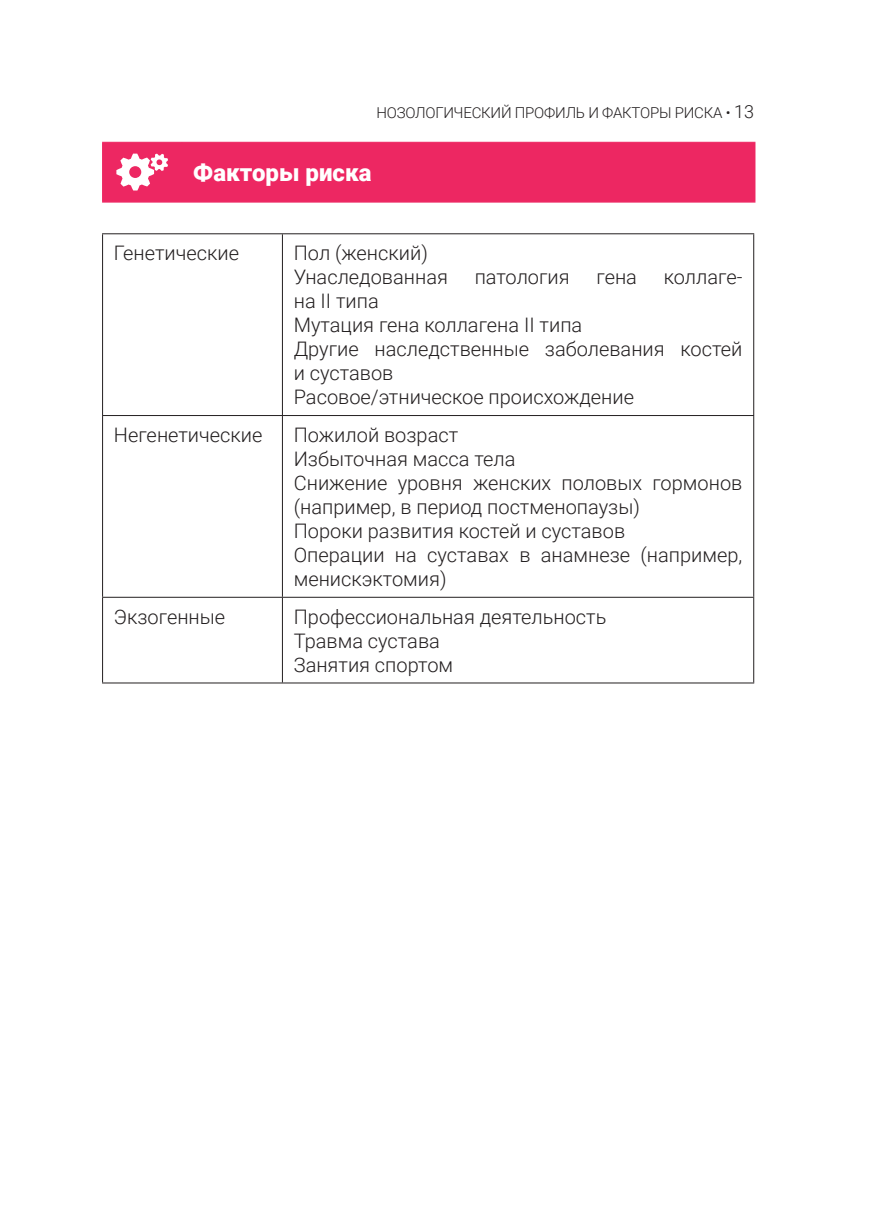
<style>
.page{position:relative;width:879px;height:1225px;background:#fff}
.page>*{position:absolute;margin:0;border:0;box-sizing:border-box;transform-origin:0 0}
.t1{font:900 24px "Roboto";color:#fff}
.t2{font:300 20px/24px "Roboto";color:#231f20}
.t3{font:300 15px "Roboto";letter-spacing:-.015em;color:#231f20}
.s1{font-size:18px}
</style>
<div class="page">
<hr style="left:102px;top:143px;width:1px;height:58px;background:#ed2762">
<hr style="left:102px;top:142px;width:653px;height:1px;background:#ed2762">
<hr style="left:102px;top:201px;width:653px;height:2px;background:#ed2762">
<div style="left:103px;top:142px;width:652px;height:59px;background:#ed2762"></div>
<hr style="left:102px;top:233px;width:652px;height:1px;background:#231f20">
<hr style="left:102px;top:415px;width:652px;height:1px;background:#231f20">
<hr style="left:102px;top:597px;width:652px;height:1px;background:#231f20">
<hr style="left:102px;top:682px;width:652px;height:1px;background:#231f20">
<hr style="left:102px;top:234px;width:1px;height:181px;background:#231f20">
<hr style="left:102px;top:416px;width:1px;height:181px;background:#231f20">
<hr style="left:102px;top:598px;width:1px;height:84px;background:#231f20">
<hr style="left:282px;top:234px;width:1px;height:181px;background:#231f20">
<hr style="left:753px;top:234px;width:1px;height:181px;background:#231f20">
<hr style="left:282px;top:416px;width:1px;height:181px;background:#231f20">
<hr style="left:753px;top:416px;width:1px;height:181px;background:#231f20">
<hr style="left:282px;top:598px;width:1px;height:84px;background:#231f20">
<hr style="left:753px;top:598px;width:1px;height:84px;background:#231f20">
<p class="t3" style="left:376px;top:104px;width:379px">НОЗОЛОГИЧЕСКИЙ ПРОФИЛЬ И ФАКТОРЫ РИСКА • <span class="s1">13</span></p>
<p class="t1" style="left:193px;top:159px;width:180px">Факторы риска</p>
<p class="t2" style="left:114px;top:241px;width:127px">Генетические</p>
<p class="t2" style="left:294px;top:241px;width:156px">Пол (женский)<br>Унаследованная</p>
<p class="t2" style="left:475px;top:265px;width:96px">патология</p>
<p class="t2" style="left:596px;top:265px;width:42px">гена</p>
<p class="t2" style="left:664px;top:265px;width:80px">коллаге-</p>
<p class="t2" style="left:294px;top:289px;width:450px">на II типа<br>Мутация гена коллагена II типа<br>Другие наследственные заболевания костей и суставов<br>Расовое/этническое происхождение</p>
<p class="t2" style="left:114px;top:423px;width:150px">Негенетические</p>
<p class="t2" style="left:294px;top:423px;width:450px">Пожилой возраст<br>Избыточная масса тела<br>Снижение уровня женских половых гормонов (например, в период постменопаузы)<br>Пороки развития костей и суставов<br>Операции на суставах в анамнезе (например, менискэктомия)</p>
<p class="t2" style="left:114px;top:605px;width:113px">Экзогенные</p>
<p class="t2" style="left:294px;top:605px;width:314px">Профессиональная деятельность<br>Травма сустава<br>Занятия спортом</p>
</div>
